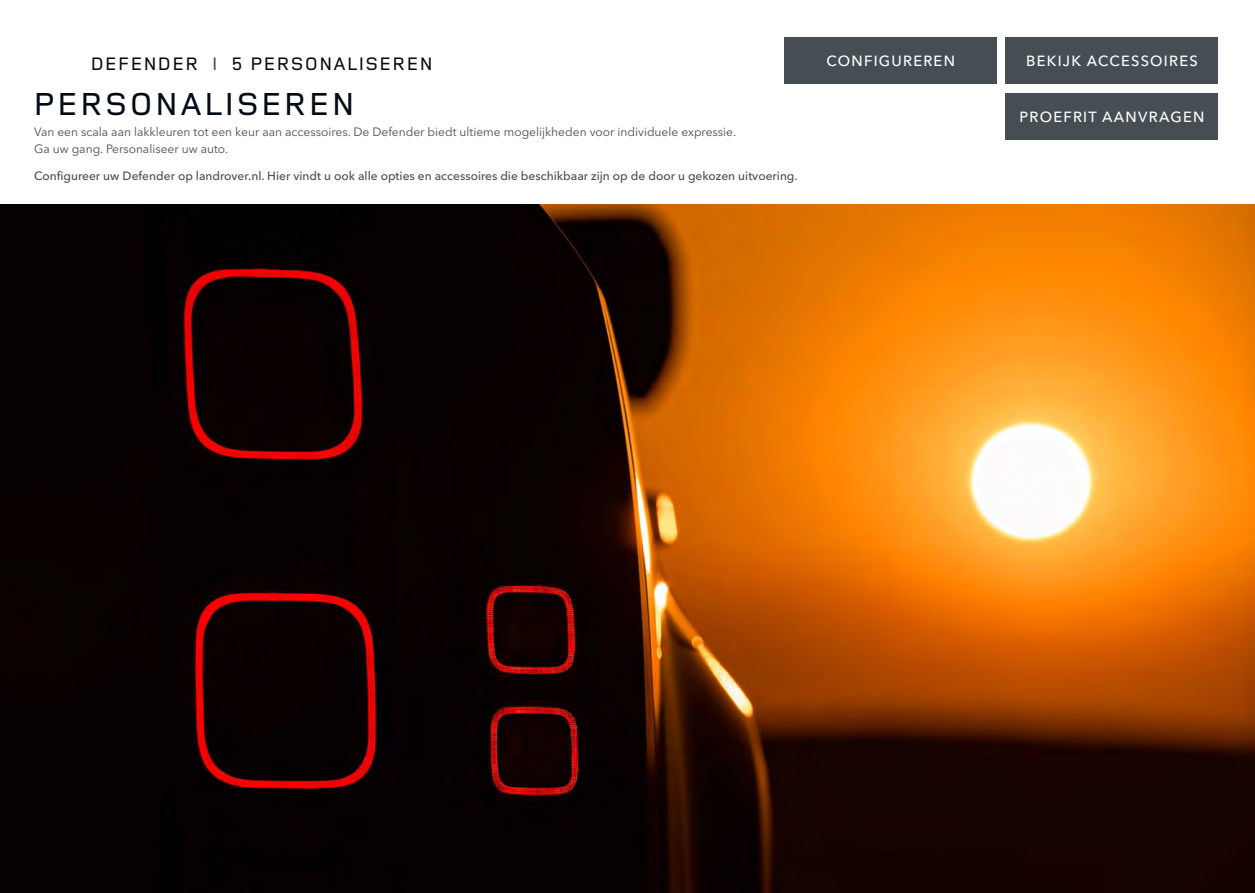
<style>
.page{position:relative;width:1255px;height:893px;background:#fff}
.page>*{position:absolute;margin:0;border:0;box-sizing:border-box;transform-origin:0 0}
.t1{font:500 33px "Land Rover Wide";color:#020a16}
.t2{font:500 18.75px "Land Rover Wide";color:#020a16}
.t3{font:500 14.7px "Avenir Next W1 G";letter-spacing:.085em;color:#fff}
.t4{font:12px/16.5px "Avenir Next W1 G";color:#464e53}
.t5{font:500 12px "Avenir Next W1 G";color:#464e53}
.s1{color:#464e53}
</style>
<div class="page">
<img style="left:0;top:205px;width:1254px;height:688px">
<div style="left:1005px;top:37px;width:213px;height:47px;background:#464e53"></div>
<div style="left:784px;top:37px;width:213px;height:47px;background:#464e53"></div>
<div style="left:1005px;top:93px;width:213px;height:47px;background:#464e53"></div>
<h2 class="t2" style="left:90px;top:50px;width:345px">DEFENDER <span class="s1">I</span> 5 PERSONALISEREN</h2>
<h1 class="t1" style="left:33px;top:81px;width:324px">PERSONALISEREN</h1>
<p class="t4" style="left:34px;top:124px;width:703px">Van een scala aan lakkleuren tot een keur aan accessoires. De Defender biedt ultieme mogelijkheden voor individuele expressie.<br>Ga uw gang. Personaliseer uw auto.</p>
<p class="t5" style="left:34px;top:168px;width:765px">Configureer uw Defender op landrover.nl. Hier vindt u ook alle opties en accessoires die beschikbaar zijn op de door u gekozen uitvoering.</p>
<p class="t3" style="left:826px;top:52px;width:130px">CONFIGUREREN</p>
<p class="t3" style="left:1026px;top:52px;width:173px">BEKIJK ACCESSOIRES</p>
<p class="t3" style="left:1019px;top:108px;width:186px">PROEFRIT AANVRAGEN</p>
</div>
